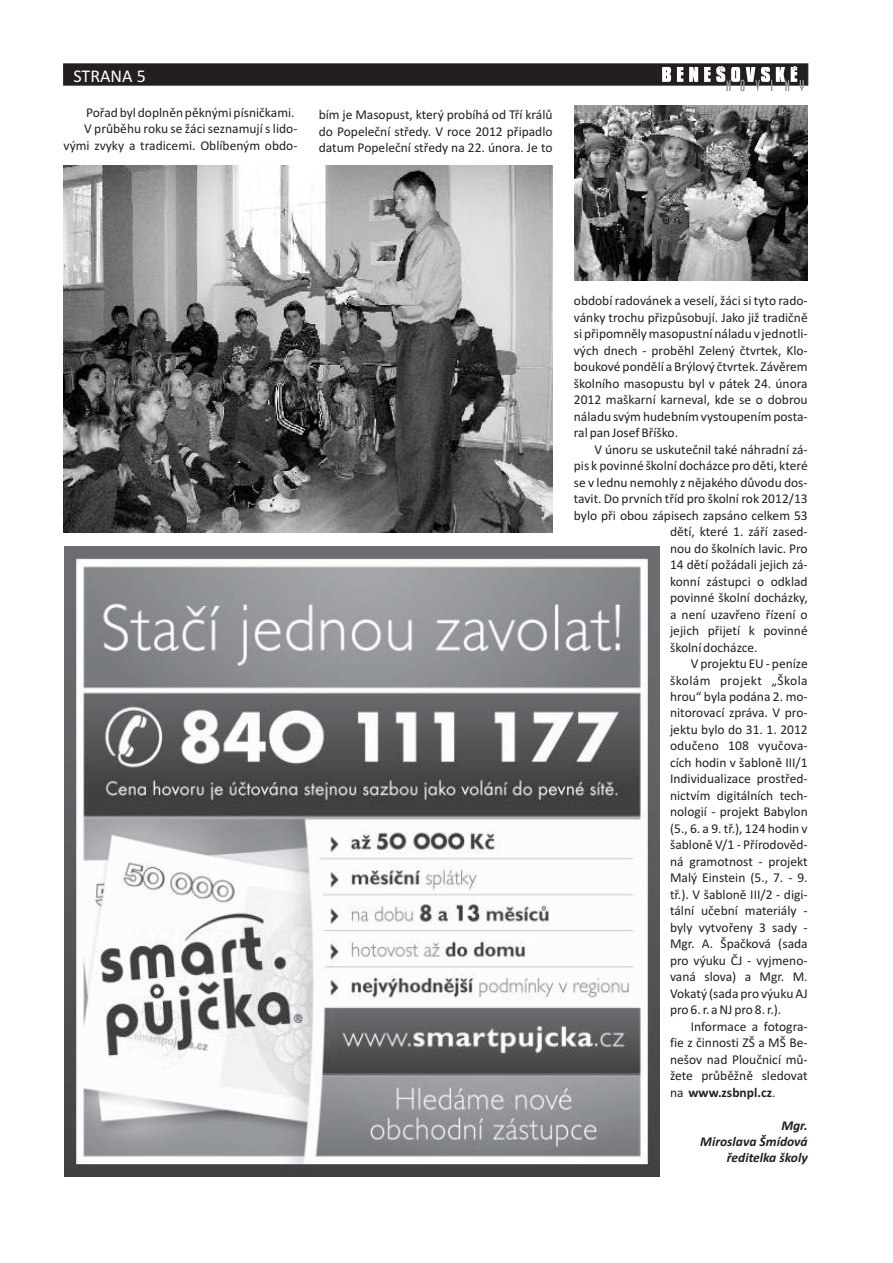
<style>
.page{position:relative;width:893px;height:1263px;background:#fff}
.page>*{position:absolute;margin:0;border:0;box-sizing:border-box;transform-origin:0 0}
.t1{font:18px "Calibri";color:#fff}
.t2{font:13.5px/16.5px "Calibri";color:#231f20;text-align:justify}
.t3{font:italic 700 13.5px/16.5px "Calibri";color:#231f20;text-align:right}
.t4{font:13.5px "Calibri";letter-spacing:.03em;color:#231f20}
.t5{font:700 13.5px "Calibri";color:#231f20}
.s1{font-weight:400}
</style>
<div class="page">
<svg style="left:63px;top:63px;width:746px;height:29px"></svg>
<img style="left:64px;top:547px;width:595px;height:629px">
<img style="left:574px;top:106px;width:234px;height:175px">
<img style="left:63px;top:165px;width:490px;height:367px">
<h1 class="t1" style="left:73px;top:68px;width:74px">STRANA 5</h1>
<p class="t2" style="left:86px;top:105px;width:210px">Poøad byl doplnìn pìknými písnièkami.</p>
<p class="t2" style="left:319px;top:108px;width:235px">bím je Masopust, který probíhá od Tøí králù</p>
<p class="t2" style="left:84px;top:121px;width:215px">V prùbìhu roku se žáci seznamují s lido-</p>
<p class="t2" style="left:319px;top:124px;width:235px">do Popeleèní støedy. V roce 2012 pøipadlo</p>
<p class="t2" style="left:64px;top:138px;width:235px">vými zvyky a tradicemi. Oblíbeným obdo-</p>
<p class="t2" style="left:319px;top:141px;width:235px">datum Popeleèní støedy na 22. února. Je to</p>
<p class="t2" style="left:574px;top:294px;width:235px">období radovánek a veselí, žáci si tyto rado&shy;vánky trochu pøizpùsobují. Jako již tradiènì si pøipomnìly masopustní náladu v jednotli&shy;vých dnech - probìhl Zelený ètvrtek, Klo&shy;boukové pondìlí a Brýlový ètvrtek. Závìrem školního masopustu byl v pátek 24. února 2012 maškarní karneval, kde se o dobrou náladu svým hudebním vystoupením posta&shy;ral pan Josef Bøíško.</p>
<p class="t2" style="left:595px;top:442px;width:215px">V únoru se uskuteènil také náhradní zá-</p>
<p class="t2" style="left:574px;top:459px;width:235px">pis k povinné školní docházce pro dìti, které</p>
<p class="t2" style="left:574px;top:475px;width:235px">se v lednu nemohly z nìjakého dùvodu dos-</p>
<p class="t2" style="left:574px;top:492px;width:235px">tavit. Do prvních tøíd pro školní rok 2012/13</p>
<p class="t2" style="left:574px;top:508px;width:235px">bylo pøi obou zápisech zapsáno celkem 53</p>
<p class="t2" style="left:670px;top:525px;width:139px">dìtí, které 1. záøí zased-</p>
<p class="t2" style="left:670px;top:541px;width:139px">nou do školních lavic. Pro</p>
<p class="t2" style="left:670px;top:557px;width:139px">14 dìtí požádali jejich zá-</p>
<p class="t2" style="left:670px;top:574px;width:139px">konní zástupci o odklad</p>
<p class="t2" style="left:670px;top:590px;width:139px">povinné školní docházky,</p>
<p class="t2" style="left:670px;top:607px;width:139px">a není uzavøeno øízení o</p>
<p class="t2" style="left:670px;top:623px;width:139px">jejich pøijetí k povinné</p>
<p class="t2" style="left:670px;top:640px;width:89px">školní docházce.</p>
<p class="t2" style="left:691px;top:656px;width:118px">V projektu EU - peníze</p>
<p class="t4" style="left:670px;top:674px;width:139px">školám projekt „Škola</p>
<p class="t2" style="left:670px;top:689px;width:139px">hrou“ byla podána 2. mo-</p>
<p class="t2" style="left:670px;top:706px;width:139px">nitorovací zpráva. V pro-</p>
<p class="t2" style="left:670px;top:722px;width:139px">jektu bylo do 31. 1. 2012</p>
<p class="t2" style="left:670px;top:739px;width:139px">oduèeno 108 vyuèova-</p>
<p class="t2" style="left:670px;top:755px;width:139px">cích hodin v šablonì III/1</p>
<p class="t2" style="left:670px;top:772px;width:139px">Individualizace prostøed-</p>
<p class="t2" style="left:670px;top:788px;width:139px">nictvím digitálních tech-</p>
<p class="t2" style="left:670px;top:805px;width:139px">nologií - projekt Babylon</p>
<p class="t2" style="left:670px;top:821px;width:139px">(5., 6. a 9. tø.), 124 hodin v</p>
<p class="t2" style="left:670px;top:838px;width:139px">šablonì V/1 - Pøírodovìd-</p>
<p class="t2" style="left:670px;top:854px;width:139px">ná gramotnost - projekt</p>
<p class="t2" style="left:670px;top:871px;width:139px">Malý Einstein (5., 7. - 9.</p>
<p class="t2" style="left:670px;top:887px;width:139px">tø.). V šablonì III/2 - digi-</p>
<p class="t2" style="left:670px;top:904px;width:139px">tální uèební materiály -</p>
<p class="t2" style="left:670px;top:920px;width:139px">byly vytvoøeny 3 sady -</p>
<p class="t2" style="left:670px;top:936px;width:139px">Mgr. A. Špaèková (sada</p>
<p class="t2" style="left:670px;top:953px;width:139px">pro výuku ÈJ - vyjmeno-</p>
<p class="t2" style="left:670px;top:969px;width:139px">vaná slova) a Mgr. M.</p>
<p class="t2" style="left:670px;top:986px;width:139px">Vokatý (sada pro výuku AJ</p>
<p class="t2" style="left:670px;top:1002px;width:113px">pro 6. r. a NJ pro 8. r.).</p>
<p class="t2" style="left:691px;top:1019px;width:118px">Informace a fotogra-</p>
<p class="t2" style="left:670px;top:1035px;width:139px">fie z èinnosti ZŠ a MŠ Be-</p>
<p class="t2" style="left:670px;top:1052px;width:139px">nešov nad Plouènicí mù-</p>
<p class="t2" style="left:670px;top:1068px;width:139px">žete prùbìžnì sledovat</p>
<p class="t5" style="left:670px;top:1086px;width:107px"><span class="s1">na</span> www.zsbnpl.cz<span class="s1">.</span></p>
<p class="t3" style="left:700px;top:1118px;width:109px">Mgr.<br>Miroslava Šmídová øeditelka školy</p>
</div>
